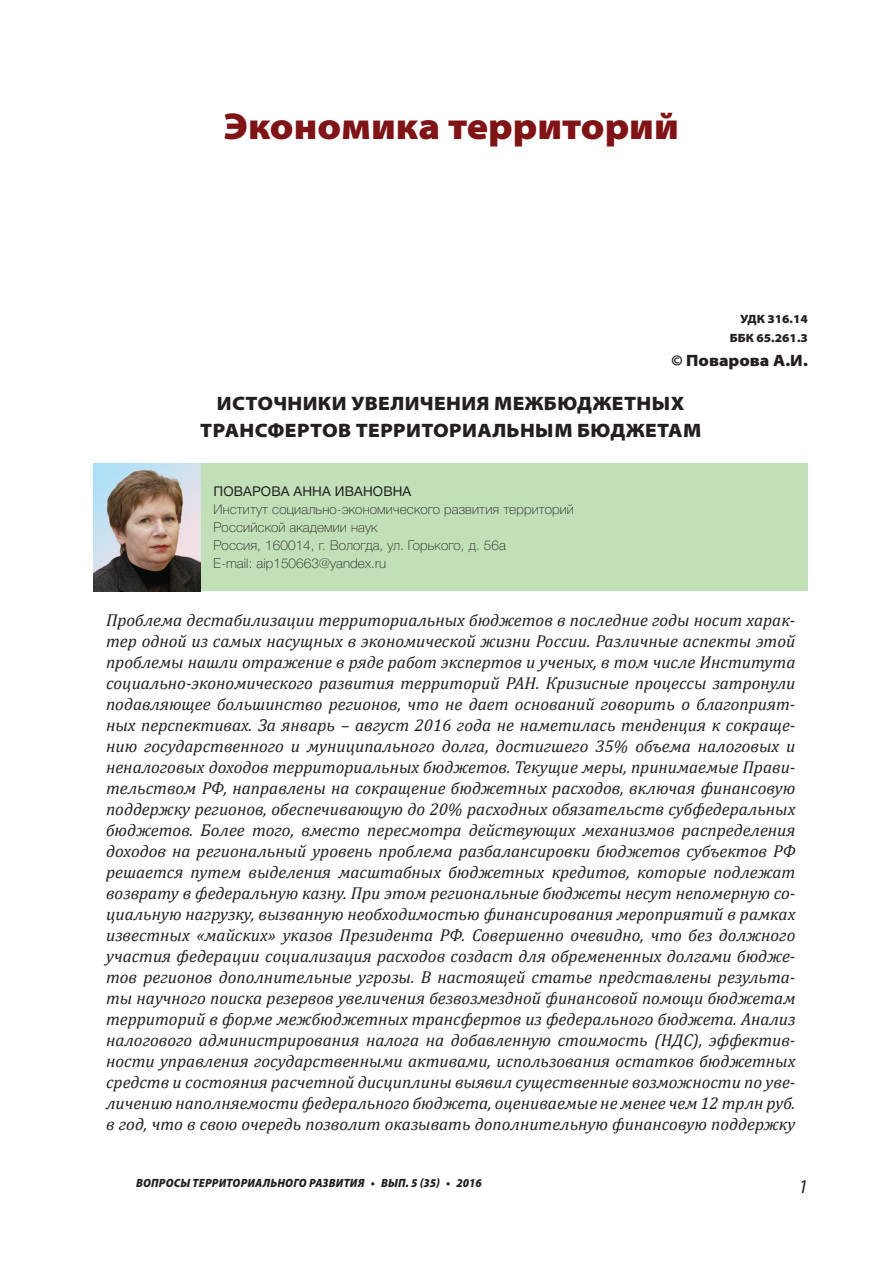
<style>
.page{position:relative;width:893px;height:1263px;background:#fff}
.page>*{position:absolute;margin:0;border:0;box-sizing:border-box;transform-origin:0 0}
.t1{font:900 semi-expanded 37.5px "Myriad Pro";color:#7f1315}
.t2{font:900 semi-expanded 19.5px/27px "Myriad Pro";letter-spacing:.02em;color:#231f20;text-align:center}
.t3{font:italic 19.5px "Myriad Pro";color:#231f20}
.t4{font:italic 17.25px/21px "Cambria";color:#231f20;text-align:justify}
.t5{font:900 semi-expanded 16.5px "Myriad Pro";color:#231f20}
.t6{font:100 13.5px/18px "Helvetica Neue Cyr";letter-spacing:.01em;color:#231f20}
.t7{font:13.5px "Helvetica Neue Cyr";letter-spacing:.01em;color:#231f20}
.t8{font:italic 900 semi-condensed 12px "Myriad Pro";letter-spacing:.02em;color:#231f20}
.t9{font:900 semi-expanded 12px/18.6px "Myriad Pro";color:#231f20;text-align:right}
</style>
<div class="page">
<div style="left:94px;top:463px;width:714px;height:128px;background:#c1e0b8"></div>
<img style="left:93px;top:463px;width:108px;height:128px">
<h1 class="t1" style="left:223px;top:112px;width:457px">Экономика территорий</h1>
<p class="t9" style="left:730px;top:311px;width:80px">УДК 316.14<br>ББК 65.261.3</p>
<p class="t5" style="left:672px;top:354px;width:138px">© Поварова А.И.</p>
<p class="t2" style="left:200px;top:391px;width:502px">ИСТОЧНИКИ УВЕЛИЧЕНИЯ МЕЖБЮДЖЕТНЫХ<br>ТРАНСФЕРТОВ ТЕРРИТОРИАЛЬНЫМ БЮДЖЕТАМ</p>
<p class="t7" style="left:213px;top:486px;width:199px">ПОВАРОВА АННА ИВАНОВНА</p>
<p class="t6" style="left:213px;top:501px;width:362px">Институт социально-экономического развития территорий Российской академии наук<br>Россия, 160014, г. Вологда, ул. Горького, д. 56а<br>E-mail: aip150663@yandex.ru</p>
<p class="t4" style="left:106px;top:609px;width:691px">Проблема дестабилизации территориальных бюджетов в последние годы носит харак&shy;тер одной из самых насущных в экономической жизни России. Различные аспекты этой проблемы нашли отражение в ряде работ экспертов и ученых, в том числе Института социально-экономического развития территорий РАН. Кризисные процессы затронули подавляющее большинство регионов, что не дает оснований говорить о благоприят&shy;ных перспективах. За январь – август 2016 года не наметилась тенденция к сокраще&shy;нию государственного и муниципального долга, достигшего 35% объема налоговых и неналоговых доходов территориальных бюджетов. Текущие меры, принимаемые Прави&shy;тельством РФ, направлены на сокращение бюджетных расходов, включая финансовую поддержку регионов, обеспечивающую до 20% расходных обязательств субфедеральных бюджетов. Более того, вместо пересмотра действующих механизмов распределения доходов на региональный уровень проблема разбалансировки бюджетов субъектов РФ решается путем выделения масштабных бюджетных кредитов, которые подлежат возврату в федеральную казну. При этом региональные бюджеты несут непомерную со&shy;циальную нагрузку, вызванную необходимостью финансирования мероприятий в рамках известных «майских» указов Президента РФ. Совершенно очевидно, что без должного участия федерации социализация расходов создаст для обремененных долгами бюдже&shy;тов регионов дополнительные угрозы. В настоящей статье представлены результа&shy;ты научного поиска резервов увеличения безвозмездной финансовой помощи бюджетам территорий в форме межбюджетных трансфертов из федерального бюджета. Анализ налогового администрирования налога на добавленную стоимость (НДС), эффектив&shy;ности управления государственными активами, использования остатков бюджетных средств и состояния расчетной дисциплины выявил существенные возможности по уве&shy;личению наполняемости федерального бюджета, оцениваемые не менее чем 12 трлн руб. в год, что в свою очередь позволит оказывать дополнительную финансовую поддержку</p>
<p class="t8" style="left:136px;top:1178px;width:347px">ВОПРОСЫ ТЕРРИТОРИАЛЬНОГО РАЗВИТИЯ • ВЫП. 5 (35) • 2016</p>
<p class="t3" style="left:798px;top:1178px;width:11px">1</p>
</div>
